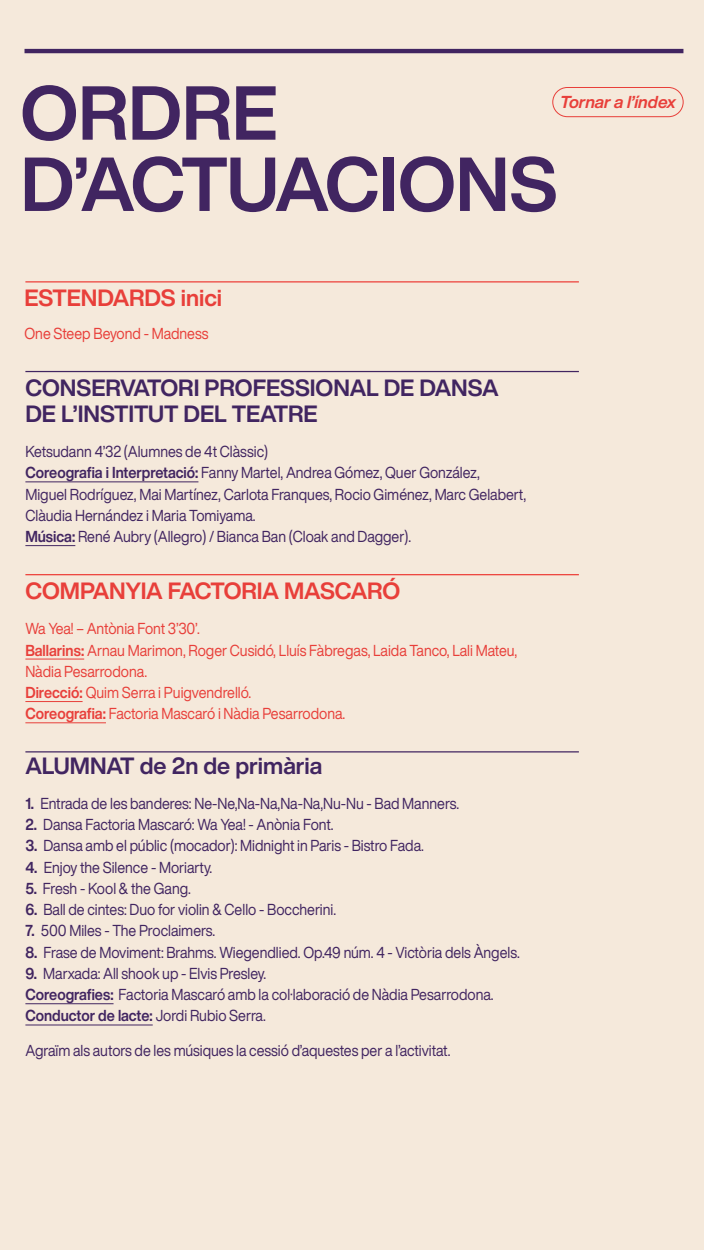
<style>
.page{position:relative;width:704px;height:1250px;background:#fff}
.page>*{position:absolute;margin:0;border:0;box-sizing:border-box;transform-origin:0 0}
.t1{font:700 75px/71.2px "Helvetica Now Display";color:#412561}
.t2{font:700 23.12px/26.2px "Helvetica Now Display";color:#412561}
.t3{font:700 23.12px "Helvetica Now Display";letter-spacing:-.01em;color:#e83f3a}
.t4{font:italic 700 17px "Helvetica Now Display";color:#e83f3a}
.t5{font:15.62px/21.2px "Helvetica Now Display";color:#412561;scale:.92 1}
.t6{font:15.62px/21.2px "Helvetica Now Display";color:#e83f3a;scale:.92 1}
.s1{font-weight:700}
</style>
<div class="page">
<div style="left:0;top:0;width:703px;height:1250px;background:#f5e9db"></div>
<hr style="left:24px;top:49px;width:659px;height:4px;background:#412561">
<hr style="left:25px;top:281px;width:553px;height:1px;background:#ed3f39">
<hr style="left:25px;top:481px;width:173px;height:1px;background:#412561">
<hr style="left:25px;top:545px;width:50px;height:1px;background:#412561">
<hr style="left:25px;top:371px;width:553px;height:1px;background:#412561">
<hr style="left:25px;top:1003px;width:88px;height:1px;background:#412561">
<hr style="left:25px;top:1025px;width:128px;height:1px;background:#412561">
<hr style="left:25px;top:751px;width:553px;height:2px;background:#412561">
<hr style="left:25px;top:659px;width:59px;height:1px;background:#e83f3a">
<hr style="left:25px;top:701px;width:57px;height:1px;background:#e83f3a">
<hr style="left:25px;top:722px;width:81px;height:1px;background:#e83f3a">
<hr style="left:25px;top:574px;width:553px;height:1px;background:#ed3f39">
<div style="left:552px;top:87px;width:131px;height:30px;border:1px solid #e83f3a;border-radius:15px"></div>
<h1 class="t1" style="left:21px;top:77px;width:538px">ORDRE<br>D’ACTUACIONS</h1>
<p class="t4" style="left:560px;top:90px;width:117px">Tornar a l’índex</p>
<h2 class="t3" style="left:24px;top:282px;width:199px">ESTENDARDS inici</h2>
<p class="t6" style="left:24px;top:323px;width:201px">One Steep Beyond - Madness</p>
<h2 class="t2" style="left:25px;top:374px;width:474px">CONSERVATORI PROFESSIONAL DE DANSA<br>DE L’INSTITUT DEL TEATRE</h2>
<p class="t5" style="left:25px;top:441px;width:545px">Ketsudann 4’32 (Alumnes de 4t Clàssic)<br><span class="s1">Coreografia i Interpretació:</span> Fanny Martel, Andrea Gómez, Quer González,<br>Miguel Rodríguez, Mai Martínez, Carlota Franques, Rocio Giménez, Marc Gelabert, Clàudia Hernández i Maria Tomiyama.<br><span class="s1">Música:</span> René Aubry (Allegro) / Bianca Ban (Cloak and Dagger).</p>
<h2 class="t3" style="left:25px;top:575px;width:376px">COMPANYIA FACTORIA MASCARÓ</h2>
<p class="t6" style="left:25px;top:618px;width:535px">Wa Yea! – Antònia Font 3’30’.<br><span class="s1">Ballarins:</span> Arnau Marimon, Roger Cusidó, Lluís Fàbregas, Laida Tanco, Lali Mateu, Nàdia Pesarrodona.<br><span class="s1">Direcció:</span> Quim Serra i Puigvendrelló.<br><span class="s1">Coreografia:</span> Factoria Mascaró i Nàdia Pesarrodona.</p>
<h2 class="t2" style="left:25px;top:753px;width:298px">ALUMNAT de 2n de primària</h2>
<p class="t5" style="left:25px;top:793px;width:472px"><span class="s1">1.</span> Entrada de les banderes: Ne-Ne,Na-Na,Na-Na,Nu-Nu - Bad Manners.</p>
<p class="t5" style="left:25px;top:814px;width:336px"><span class="s1">2.</span> Dansa Factoria Mascaró: Wa Yea! - Anònia Font.</p>
<p class="t5" style="left:25px;top:835px;width:434px"><span class="s1">3.</span> Dansa amb el públic (mocador): Midnight in Paris - Bistro Fada.</p>
<p class="t5" style="left:25px;top:856px;width:204px"><span class="s1">4.</span> Enjoy the Silence - Moriarty.</p>
<p class="t5" style="left:25px;top:878px;width:181px"><span class="s1">5.</span> Fresh - Kool &amp; the Gang.</p>
<p class="t5" style="left:25px;top:899px;width:339px"><span class="s1">6.</span> Ball de cintes: Duo for violin &amp; Cello - Boccherini.</p>
<p class="t5" style="left:25px;top:920px;width:208px"><span class="s1">7.</span> 500 Miles - The Proclaimers.</p>
<p class="t5" style="left:25px;top:941px;width:538px"><span class="s1">8.</span> Frase de Moviment: Brahms. Wiegendlied. Op.49 núm. 4 - Victòria dels Àngels.</p>
<p class="t5" style="left:25px;top:963px;width:510px"><span class="s1">9.</span> Marxada: All shook up - Elvis Presley.<br><span class="s1">Coreografies:</span> Factoria Mascaró amb la col·laboració de Nàdia Pesarrodona.<br><span class="s1">Conductor de lacte:</span> Jordi Rubio Serra.</p>
<p class="t5" style="left:25px;top:1040px;width:463px">Agraïm als autors de les músiques la cessió d’aquestes per a l’activitat.</p>
</div>
